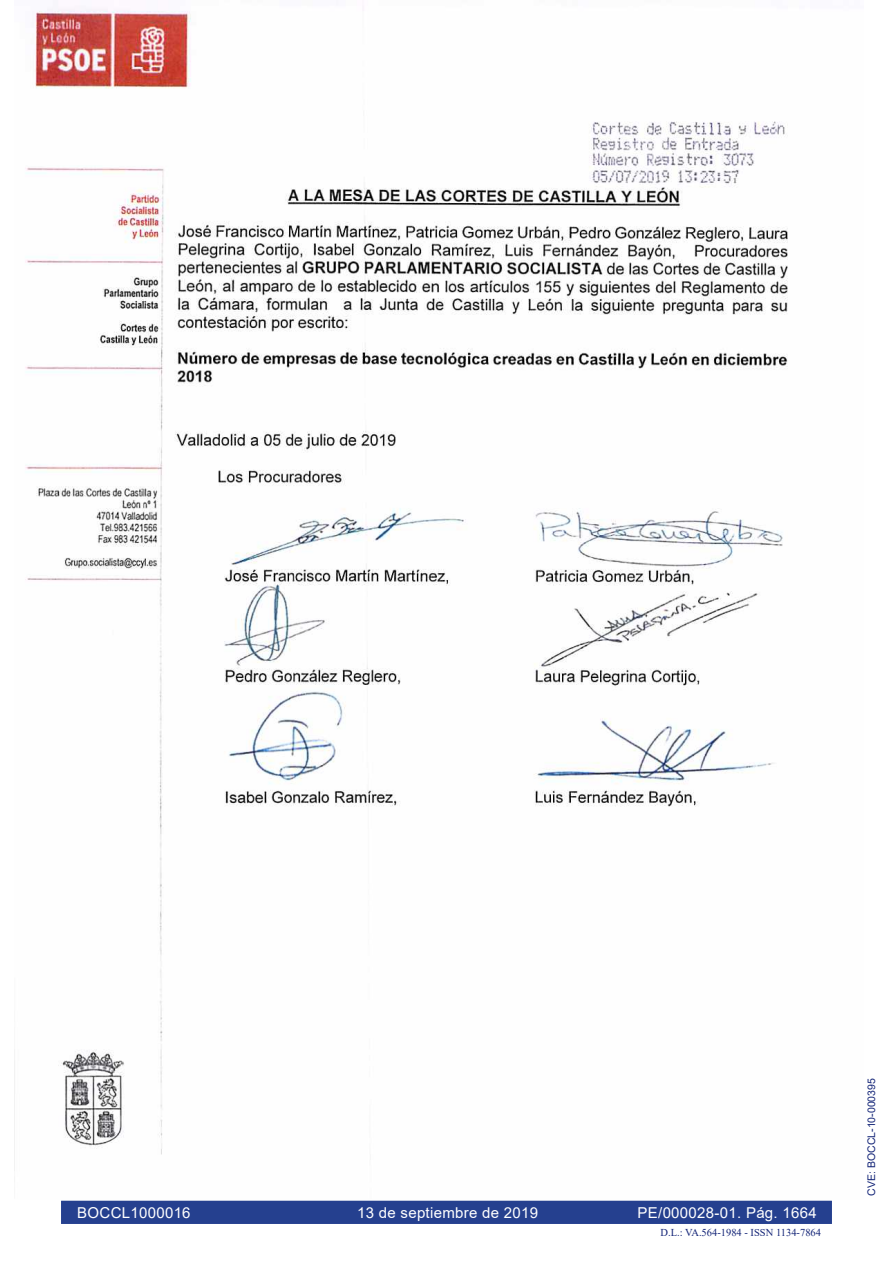
<style>
.page{position:relative;width:893px;height:1263px;background:#fff}
.page>*{position:absolute;margin:0;border:0;box-sizing:border-box;transform-origin:0 0}
.E_CVE{font:15px "Arial";letter-spacing:.02em;color:#fff}
.t1{font:10.5px "Times New Roman";color:#132477}
.t2{font:10.5px "Arial";color:#132477}
</style>
<div class="page">
<div style="left:60px;top:1200px;width:773px;height:25px;background:#25408f"></div>
<div style="left:60px;top:1199px;width:773px;height:26px;border:2px solid #fff"></div>
<img style="left:25px;top:8px;width:808px;height:1192px">
<p class="E_CVE" style="left:77px;top:1202px;width:115px">BOCCL1000016</p>
<p class="E_CVE" style="left:357px;top:1202px;width:183px">13 de septiembre de 2019</p>
<p class="E_CVE" style="left:638px;top:1202px;width:181px">PE/000028-01. Pág. 1664</p>
<p class="t1" style="left:661px;top:1225px;width:162px">D.L.: VA.564-1984 - ISSN 1134-7864</p>
<p class="t2" style="left:864px;top:1195px;width:119px;rotate:-90deg">CVE: BOCCL-10-000395</p>
</div>
